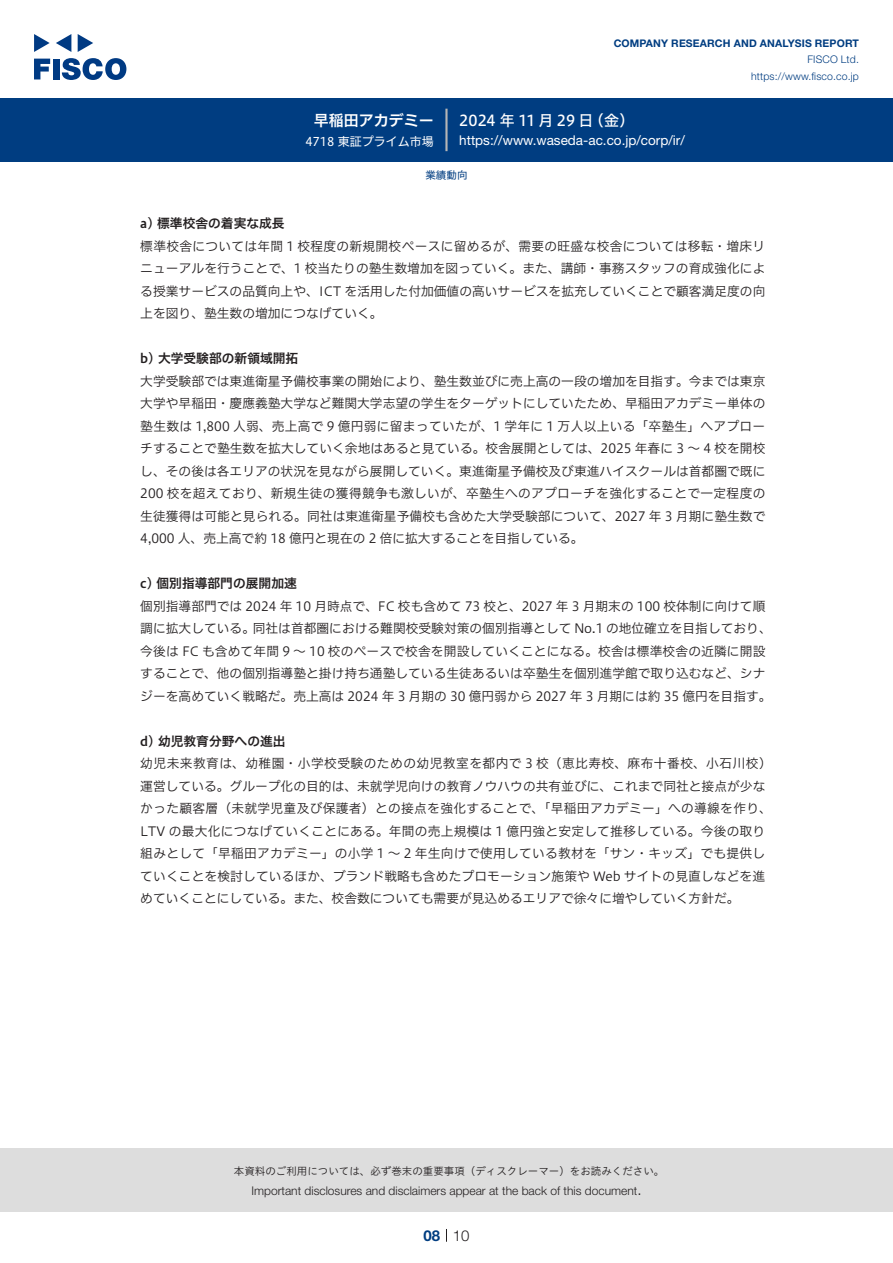
<style>
.page{position:relative;width:893px;height:1263px;background:#fff}
.page>*{position:absolute;margin:0;border:0;box-sizing:border-box;transform-origin:0 0}
.t1{font:15px "Hiragino UD Sans F Std N W5";letter-spacing:.005em;color:#fff}
.t2{font:15px "Hiragino UD Sans F Std N W6";color:#fff}
.t3{font:300 15px "Helvetica Neue LT Std";color:#231f20}
.t4{font:700 15px "Helvetica Neue LT Std";color:#003d81}
.t5{font:13.5px "Helvetica Neue LT Std";color:#fff}
.本文3mm{font:12.75px/22.5px "Hiragino UD Sans F Std N W3";color:#231f20}
.小タイトル3mm{font:12.75px "Hiragino UD Sans F Std N W6";color:#231f20}
.t6{font:300 12px "Helvetica Neue LT Std";color:#231f20}
.t7{font:12px "Hiragino UD Sans F Std N W4";color:#fff}
.t8{font:10.5px "Hiragino UD Sans Std W3";color:#231f20}
.t9{font:700 10.5px "Helvetica Neue LT Std";letter-spacing:.015em;color:#003d81}
.t10{font:300 10.5px/16.5px "Helvetica Neue LT Std";letter-spacing:.015em;color:#003d81;text-align:right}
.ヘッダー{font:10.5px "Hiragino UD Sans F Std N W4";color:#003d81}
</style>
<div class="page">
<div style="left:0;top:1148px;width:893px;height:64px;background:#ddd"></div>
<svg style="left:34px;top:59px;width:16px;height:20px"></svg>
<div style="left:53px;top:59px;width:6px;height:20px;background:#003a83"></div>
<svg style="left:62px;top:58px;width:64px;height:22px"></svg>
<svg style="left:34px;top:34px;width:16px;height:18px"></svg>
<svg style="left:78px;top:34px;width:15px;height:18px"></svg>
<svg style="left:56px;top:34px;width:15px;height:18px"></svg>
<div style="left:0;top:98px;width:893px;height:64px;background:#003d81"></div>
<hr style="left:445px;top:109px;width:3px;height:42px;background:#b5b5b6">
<svg style="left:446px;top:1229px;width:1px;height:13px"></svg>
<p class="t2" style="left:314px;top:109px;width:122px">早稲田アカデミー</p>
<p class="t7" style="left:305px;top:132px;width:130px">4718 東証プライム市場</p>
<p class="t9" style="left:614px;top:37px;width:247px">COMPANY RESEARCH AND ANALYSIS REPORT</p>
<p class="t10" style="left:751px;top:51px;width:109px">FISCO Ltd. https://www.fisco.co j p.</p>
<p class="t1" style="left:589px;top:109px;width:47px">（金(</p>
<p class="t1" style="left:459px;top:109px;width:136px">2024 年 11 月 29 日</p>
<p class="t5" style="left:459px;top:132px;width:227px">https://www.waseda-ac.co j p. /corp /i r/</p>
<p class="ヘッダー" style="left:425px;top:167px;width:43px">業績動向</p>
<p class="小タイトル3mm" style="left:140px;top:214px;width:146px">a) 標準校舎の着実な成長</p>
<p class="本文3mm" style="left:140px;top:234px;width:627px;text-align:justify">標準校舎については年間 1 校程度の新規開校ペースに留めるが、需要の旺盛な校舎については移転・増床リニューアルを行うことで、1 校当たりの塾生数増加を図っていく。また、講師・事務スタッフの育成強化による授業サービスの品質向上や、ICT を活用した付加価値の高いサービスを拡充していくことで顧客満足度の向上を図り、塾生数の増加につなげていく。</p>
<p class="小タイトル3mm" style="left:140px;top:349px;width:159px">b) 大学受験部の新領域開拓</p>
<p class="本文3mm" style="left:140px;top:369px;width:627px;text-align:justify">大学受験部では東進衛星予備校事業の開始により、塾生数並びに売上高の一段の増加を目指す。今までは東京大学や早稲田・慶應義塾大学など難関大学志望の学生をターゲットにしていたため、早稲田アカデミー単体の塾生数は 1,800 人弱、売上高で 9 億円弱に留まっていたが、1 学年に 1 万人以上いる「卒塾生」へアプローチすることで塾生数を拡大していく余地はあると見ている。校舎展開としては、2025 年春に 3 ～ 4 校を開校し、その後は各エリアの状況を見ながら展開していく。東進衛星予備校及び東進ハイスクールは首都圏で既に200 校を超えており、新規生徒の獲得競争も激しいが、卒塾生へのアプローチを強化することで一定程度の生徒獲得は可能と見られる。同社は東進衛星予備校も含めた大学受験部について、2027 年 3 月期に塾生数で4,000 人、売上高で約 18 億円と現在の 2 倍に拡大することを目指している。</p>
<p class="小タイトル3mm" style="left:140px;top:574px;width:158px">c) 個別指導部門の展開加速</p>
<p class="本文3mm" style="left:253px;top:594px;width:520px;text-indent:-112px">個別指導部門では 2024 年 10 月時点で、FC 校も含めて 73 校と、2027 年 3 月期末の 100 校体制に向けて順同社は首都圏における難関校受験対策の個別指導として No.1 の地位確立を目指しており、</p>
<p class="本文3mm" style="left:140px;top:616px;width:633px">調に拡大している。<br>今後は FC も含めて年間 9 ～ 10 校のペースで校舎を開設していくことになる。校舎は標準校舎の近隣に開設することで、他の個別指導塾と掛け持ち通塾している生徒あるいは卒塾生を個別進学館で取り込むなど、シナジーを高めていく戦略だ。売上高は 2024 年 3 月期の 30 億円弱から 2027 年 3 月期には約 35 億円を目指す。</p>
<p class="小タイトル3mm" style="left:140px;top:731px;width:147px">d) 幼児教育分野への進出</p>
<p class="本文3mm" style="left:140px;top:751px;width:633px">幼児未来教育は、幼稚園・小学校受験のための幼児教室を都内で 3 校（恵比寿校、麻布十番校、小石川校(運営している。グループ化の目的は、未就学児向けの教育ノウハウの共有並びに、これまで同社と接点が少なかった顧客層（未就学児童及び保護者）との接点を強化することで、「早稲田アカデミー」への導線を作り、LTV の最大化につなげていくことにある。年間の売上規模は 1 億円強と安定して推移している。今後の取り組みとして「早稲田アカデミー」の小学 1 ～ 2 年生向けで使用している教材を「サン・キッズ」でも提供していくことを検討しているほか、ブランド戦略も含めたプロモーション施策や Web サイトの見直しなどを進めていくことにしている。また、校舎数についても需要が見込めるエリアで徐々に増やしていく方針だ。</p>
<p class="t8" style="left:234px;top:1163px;width:432px">本資料のご利用については、必ず巻末の重要事項（ディスクレーマー）をお読みください。</p>
<p class="t3" style="left:637px;top:1180px;width:6px">.</p>
<p class="t6" style="left:251px;top:1183px;width:387px">Important disclosures and disclaimers appear at the back of this document</p>
<p class="t4" style="left:423px;top:1226px;width:18px">08</p>
<p class="t3" style="left:453px;top:1226px;width:18px">10</p>
</div>
